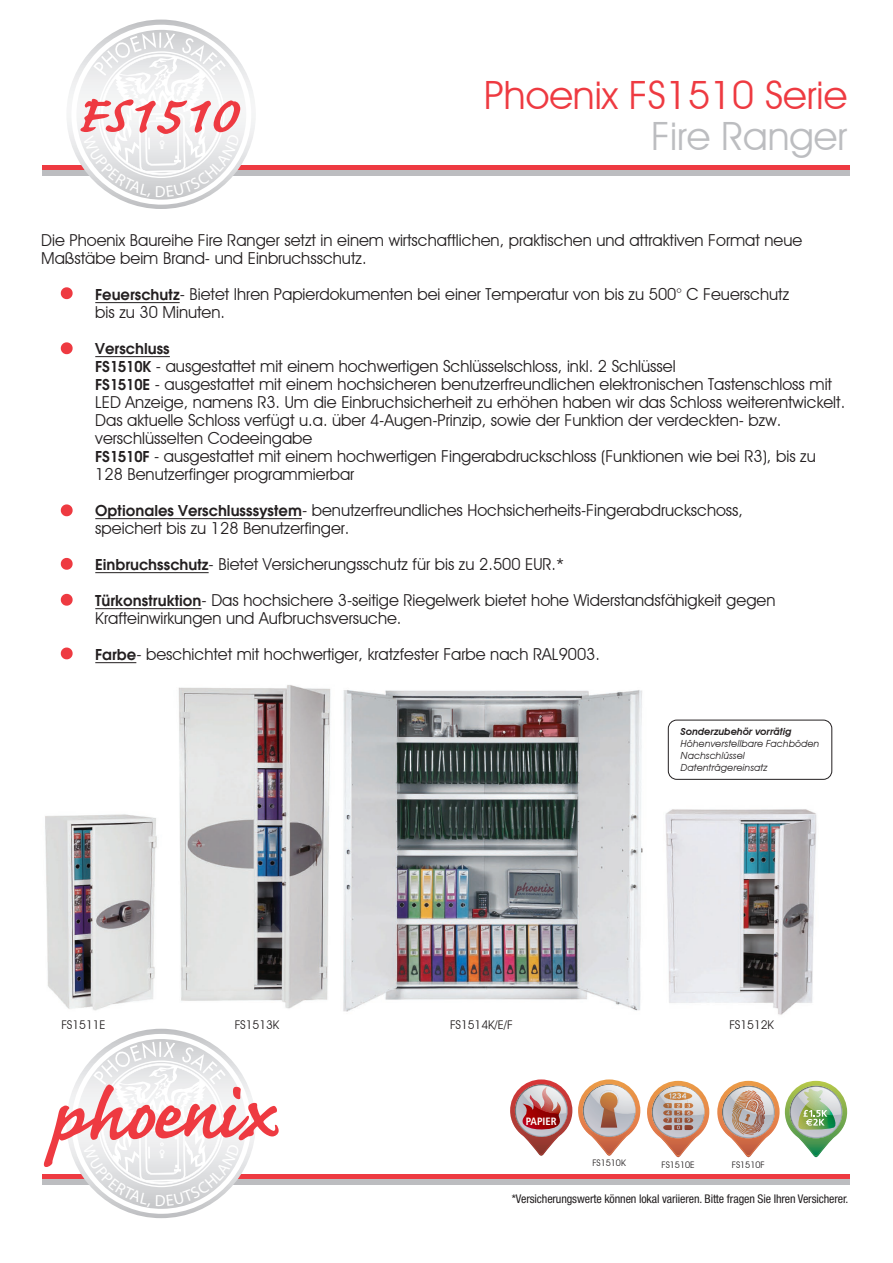
<style>
.page{position:relative;width:893px;height:1263px;background:#fff}
.page>*{position:absolute;margin:0;border:0;box-sizing:border-box;transform-origin:0 0}
.t1{font:700 67.5px "Caflisch Script Pro";color:#ee3a41}
.t2{font:39px "Avant Garde IT Cby BT";color:#ee3a41}
.t3{font:39px "Avant Garde IT Cby BT";color:#bcbdc0}
.t4{font:16.5px/18px "Avant Garde IT Cby BT";color:#231f20}
.t5{font:600 16.5px "Avant Garde ITC";color:#231f20}
.t6{font:condensed 12px "Helvetica Neue";letter-spacing:-.01em;color:#231f20}
.t7{font:12px "Avant Garde IT Cby BT";color:#231f20}
.t8{font:700 condensed 10.65px "Frutiger LT Std";color:#fff}
.t9{font:italic 10.5px/12px "Avant Garde ITCTT Book";color:#231f20}
.t10{font:italic 10.5px "Avant Garde ITCTT Demi";color:#231f20}
.t11{font:9px "Avant Garde IT Cby BT";color:#231f20}
.s1{font-family:"Avant Garde ITC";font-weight:600}
</style>
<div class="page">
<div style="left:42px;top:165px;width:808px;height:5px;background:#ee3a41"></div>
<div style="left:42px;top:170px;width:808px;height:5px;background:#bcbdc0"></div>
<img style="left:45px;top:685px;width:783px;height:330px">
<div style="left:668px;top:720px;width:164px;height:60px;border:1px solid #231f20;border-radius:9px"></div>
<hr style="left:95px;top:302px;width:85px;height:1px;background:#231f20">
<hr style="left:95px;top:356px;width:75px;height:1px;background:#231f20">
<hr style="left:95px;top:518px;width:207px;height:1px;background:#231f20">
<hr style="left:95px;top:572px;width:114px;height:1px;background:#231f20">
<hr style="left:95px;top:608px;width:107px;height:1px;background:#231f20">
<hr style="left:95px;top:662px;width:41px;height:1px;background:#231f20">
<svg style="left:61px;top:287px;width:12px;height:12px"></svg>
<svg style="left:61px;top:558px;width:12px;height:12px"></svg>
<svg style="left:61px;top:504px;width:12px;height:12px"></svg>
<svg style="left:61px;top:594px;width:12px;height:12px"></svg>
<svg style="left:61px;top:342px;width:12px;height:12px"></svg>
<svg style="left:61px;top:647px;width:12px;height:12px"></svg>
<img style="left:717px;top:1081px;width:130px;height:77px">
<svg style="left:647px;top:1081px;width:62px;height:77px"></svg>
<svg style="left:578px;top:1079px;width:62px;height:77px"></svg>
<svg style="left:510px;top:1079px;width:62px;height:77px"></svg>
<div style="left:42px;top:1174px;width:808px;height:5px;background:#ee3a41"></div>
<div style="left:42px;top:1179px;width:808px;height:6px;background:#bcbdc0"></div>
<svg style="left:71px;top:24px;width:181px;height:181px"></svg>
<svg style="left:43px;top:1033px;width:236px;height:182px"></svg>
<h1 class="t1" style="left:76px;top:80px;width:162px">FS1510</h1>
<h2 class="t2" style="left:484px;top:71px;width:365px">Phoenix FS1510 Serie</h2>
<h2 class="t3" style="left:651px;top:112px;width:198px">Fire Ranger</h2>
<p class="t4" style="left:41px;top:231px;width:763px">Die Phoenix Baureihe Fire Ranger setzt in einem wirtschaftlichen, praktischen und attraktiven Format neue<br>Maßstäbe beim Brand- und Einbruchsschutz.</p>
<p class="t4" style="left:95px;top:285px;width:695px"><span class="s1">Feuerschutz</span>- Bietet Ihren Papierdokumenten bei einer Temperatur von bis zu 500° C Feuerschutz bis zu 30 Minuten.</p>
<p class="t5" style="left:95px;top:339px;width:76px">Verschluss</p>
<p class="t4" style="left:95px;top:357px;width:751px"><span class="s1">FS1510K</span> - ausgestattet mit einem hochwertigen Schlüsselschloss, inkl. 2 Schlüssel<br><span class="s1">FS1510E</span> - ausgestattet mit einem hochsicheren benutzerfreundlichen elektronischen Tastenschloss mit LED Anzeige, namens R3. Um die Einbruchsicherheit zu erhöhen haben wir das Schloss weiterentwickelt.<br>Das aktuelle Schloss verfügt u.a. über 4-Augen-Prinzip, sowie der Funktion der verdeckten- bzw. verschlüsselten Codeeingabe<br><span class="s1">FS1510F</span> - ausgestattet mit einem hochwertigen Fingerabdruckschloss (Funktionen wie bei R3), bis zu 128 Benutzerfinger programmierbar</p>
<p class="t4" style="left:95px;top:501px;width:649px"><span class="s1">Optionales Verschlusssystem</span>- benutzerfreundliches Hochsicherheits-Fingerabdruckschoss, speichert bis zu 128 Benutzerfinger.</p>
<p class="t4" style="left:95px;top:546px;width:682px;line-height:36px"><span class="s1">Einbruchsschutz</span>- Bietet Versicherungsschutz für bis zu 2.500 EUR.*<br><span class="s1">Türkonstruktion</span>- Das hochsichere 3-seitige Riegelwerk bietet hohe Widerstandsfähigkeit gegen</p>
<p class="t4" style="left:95px;top:600px;width:506px;line-height:36px">Krafteinwirkungen und Aufbruchsversuche.<br><span class="s1">Farbe</span>- beschichtet mit hochwertiger, kratzfester Farbe nach RAL9003.</p>
<p class="t10" style="left:681px;top:725px;width:112px">Sonderzubehör vorrätig</p>
<p class="t9" style="left:681px;top:737px;width:140px">Höhenverstellbare Fachböden<br>Nachschlüssel<br>Datenträgereinsatz</p>
<p class="t7" style="left:61px;top:1017px;width:46px">FS1511E</p>
<p class="t7" style="left:235px;top:1017px;width:46px">FS1513K</p>
<p class="t7" style="left:450px;top:1017px;width:65px">FS1514K/E/F</p>
<p class="t7" style="left:729px;top:1017px;width:46px">FS1512K</p>
<p class="t8" style="left:526px;top:1115px;width:32px">PAPIER</p>
<p class="t11" style="left:592px;top:1157px;width:35px">FS1510K</p>
<p class="t11" style="left:662px;top:1159px;width:35px">FS1510E</p>
<p class="t11" style="left:732px;top:1159px;width:34px">FS1510F</p>
<p class="t6" style="left:512px;top:1192px;width:338px">*Versicherungswerte können lokal variieren. Bitte fragen Sie Ihren Versicherer.</p>
</div>
